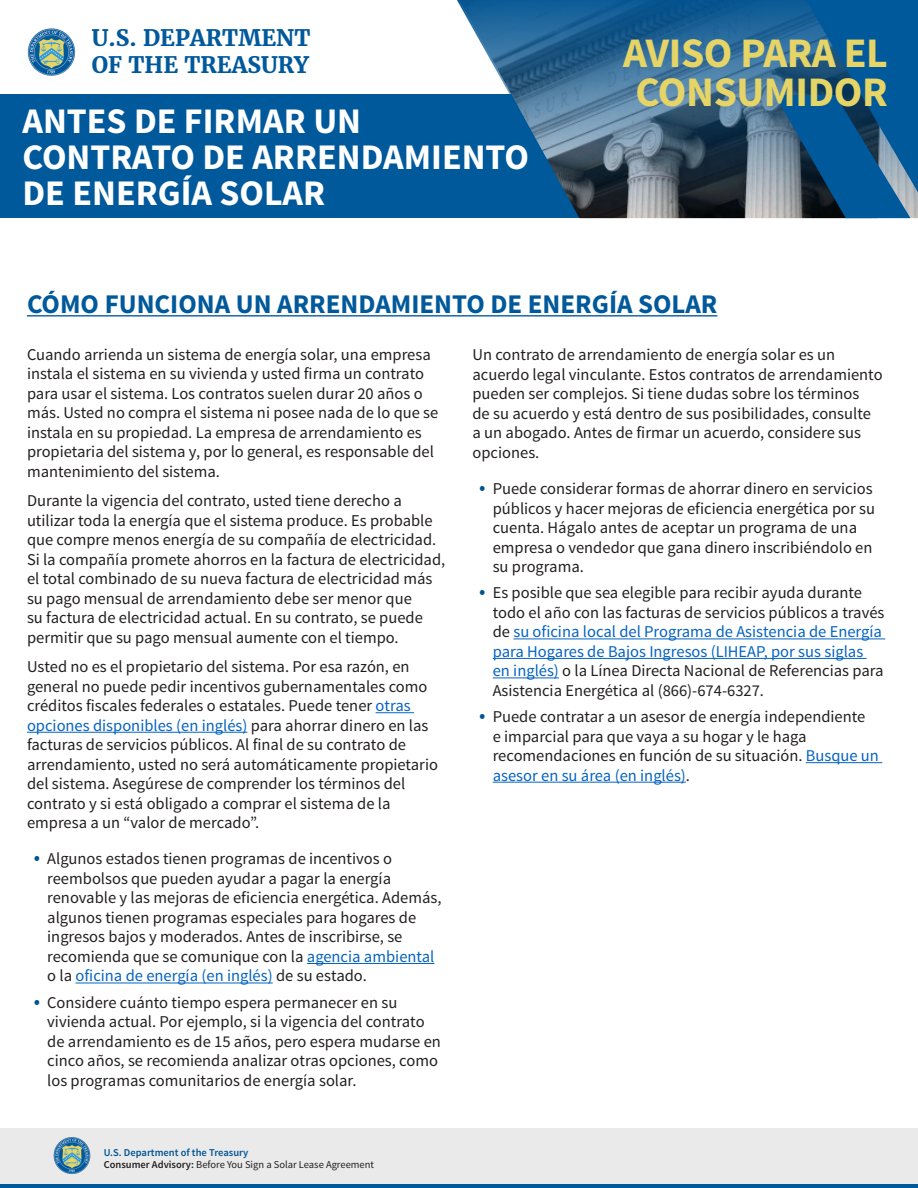
<style>
.page{position:relative;width:918px;height:1188px;background:#fff}
.page>*{position:absolute;margin:0;border:0;box-sizing:border-box;transform-origin:0 0}
.t1{font:700 42px "Source Sans Pro";letter-spacing:-.01em;color:#e6d467}
.t2{font:700 36px "Source Sans Pro";color:#fff}
.H2_Blue{font:700 27px "Source Sans Pro";color:#00599b}
.t3{font:700 22.5px "Merriweather";color:#00599b}
.Body{font:16.5px/19.5px "Source Sans Pro";color:#231f20}
.t4{font:10.5px/12px "Source Sans Pro";color:#231f20}
.s1{font-size:21px;color:#005494}
.s2{color:#0563c1}
.s3{font-weight:600;color:#005494}
.s4{font-weight:600}
</style>
<div class="page">
<div style="left:0;top:1128px;width:918px;height:56px;background:#eaeaea"></div>
<hr style="left:0;top:1184px;width:918px;height:4px;background:#00599b">
<img style="left:53px;top:1137px;width:38px;height:37px">
<div style="left:0;top:94px;width:918px;height:124px;background:#00599b"></div>
<svg style="left:457px;top:0;width:318px;height:218px"></svg>
<svg style="left:775px;top:0;width:143px;height:218px"></svg>
<img style="left:27px;top:28px;width:48px;height:48px">
<hr style="left:27px;top:315px;width:690px;height:2px;background:#00599b">
<hr style="left:513px;top:639px;width:372px;height:1px;background:#0563c1">
<hr style="left:493px;top:658px;width:374px;height:1px;background:#0563c1">
<hr style="left:493px;top:678px;width:66px;height:1px;background:#0563c1">
<hr style="left:806px;top:762px;width:76px;height:1px;background:#0563c1">
<hr style="left:493px;top:782px;width:193px;height:1px;background:#0563c1">
<hr style="left:376px;top:712px;width:38px;height:1px;background:#0563c1">
<hr style="left:27px;top:732px;width:220px;height:1px;background:#0563c1">
<hr style="left:307px;top:963px;width:127px;height:1px;background:#0563c1">
<hr style="left:76px;top:983px;width:197px;height:1px;background:#0563c1">
<p class="t3" style="left:92px;top:24px;width:220px">U.S. DEPARTMENT</p>
<p class="t3" style="left:92px;top:51px;width:219px">OF THE TREASURY</p>
<p class="t2" style="left:22px;top:98px;width:340px">ANTES DE FIRMAR UN</p>
<p class="t2" style="left:22px;top:134px;width:508px">CONTRATO DE ARRENDAMIENTO</p>
<p class="t2" style="left:22px;top:170px;width:304px">DE ENERGÍA SOLAR</p>
<p class="t1" style="left:623px;top:26px;width:266px">AVISO PARA EL</p>
<p class="t1" style="left:636px;top:65px;width:254px">CONSUMIDOR</p>
<p class="H2_Blue" style="left:27px;top:287px;width:692px">CÓMO FUNCIONA UN ARRENDAMIENTO DE ENERGÍA SOLAR</p>
<p class="Body" style="left:472px;top:345px;width:412px">Un contrato de arrendamiento de energía solar es un acuerdo legal vinculante. Estos contratos de arrendamiento pueden ser complejos. Si tiene dudas sobre los términos<br>de su acuerdo y está dentro de sus posibilidades, consulte a un abogado. Antes de firmar un acuerdo, considere sus opciones.</p>
<p class="Body" style="left:493px;top:479px;width:384px;text-indent:-14px"><span class="s1">•</span> Puede considerar formas de ahorrar dinero en servicios públicos y hacer mejoras de eficiencia energética por su cuenta. Hágalo antes de aceptar un programa de una empresa o vendedor que gana dinero inscribiéndolo en su programa.</p>
<p class="Body" style="left:493px;top:583px;width:393px;text-indent:-14px"><span class="s1">•</span> Es posible que sea elegible para recibir ayuda durante todo el año con las facturas de servicios públicos a través de <span class="s2">su oficina local del Programa de Asistencia de Energía para Hogares de Bajos Ingresos (LIHEAP, por sus siglas en inglés)</span> o la Línea Directa Nacional de Referencias para Asistencia Energética al (866)-674-6327.</p>
<p class="Body" style="left:493px;top:707px;width:388px;text-indent:-14px"><span class="s1">•</span> Puede contratar a un asesor de energía independiente<br>e imparcial para que vaya a su hogar y le haga recomendaciones en función de su situación. <span class="s2">Busque un asesor en su área (en inglés)</span>.</p>
<p class="Body" style="left:27px;top:345px;width:413px">Cuando arrienda un sistema de energía solar, una empresa instala el sistema en su vivienda y usted firma un contrato para usar el sistema. Los contratos suelen durar 20 años o más. Usted no compra el sistema ni posee nada de lo que se instala en su propiedad. La empresa de arrendamiento es propietaria del sistema y, por lo general, es responsable del mantenimiento del sistema.</p>
<p class="Body" style="left:27px;top:491px;width:420px">Durante la vigencia del contrato, usted tiene derecho a utilizar toda la energía que el sistema produce. Es probable que compre menos energía de su compañía de electricidad.<br>Si la compañía promete ahorros en la factura de electricidad, el total combinado de su nueva factura de electricidad más su pago mensual de arrendamiento debe ser menor que<br>su factura de electricidad actual. En su contrato, se puede permitir que su pago mensual aumente con el tiempo.</p>
<p class="Body" style="left:27px;top:657px;width:413px">Usted no es el propietario del sistema. Por esa razón, en general no puede pedir incentivos gubernamentales como créditos fiscales federales o estatales. Puede tener <span class="s2">otras opciones disponibles (en inglés)</span> para ahorrar dinero en las facturas de servicios públicos. Al final de su contrato de arrendamiento, usted no será automáticamente propietario del sistema. Asegúrese de comprender los términos del contrato y si está obligado a comprar el sistema de la empresa a un “valor de mercado”.</p>
<p class="Body" style="left:47px;top:849px;width:396px;text-indent:-14px"><span class="s1">•</span> Algunos estados tienen programas de incentivos o reembolsos que pueden ayudar a pagar la energía renovable y las mejoras de eficiencia energética. Además, algunos tienen programas especiales para hogares de ingresos bajos y moderados. Antes de inscribirse, se recomienda que se comunique con la <span class="s2">agencia ambiental </span>o la <span class="s2">oficina de energía (en inglés)</span> de su estado.</p>
<p class="Body" style="left:47px;top:993px;width:395px;text-indent:-14px"><span class="s1">•</span> Considere cuánto tiempo espera permanecer en su vivienda actual. Por ejemplo, si la vigencia del contrato de arrendamiento es de 15 años, pero espera mudarse en cinco años, se recomienda analizar otras opciones, como los programas comunitarios de energía solar.</p>
<p class="t4" style="left:104px;top:1147px;width:272px"><span class="s3">U.S. Department of the Treasury<br></span><span class="s4">Consumer Advisory:</span> Before You Sign a Solar Lease Agreement</p>
</div>
